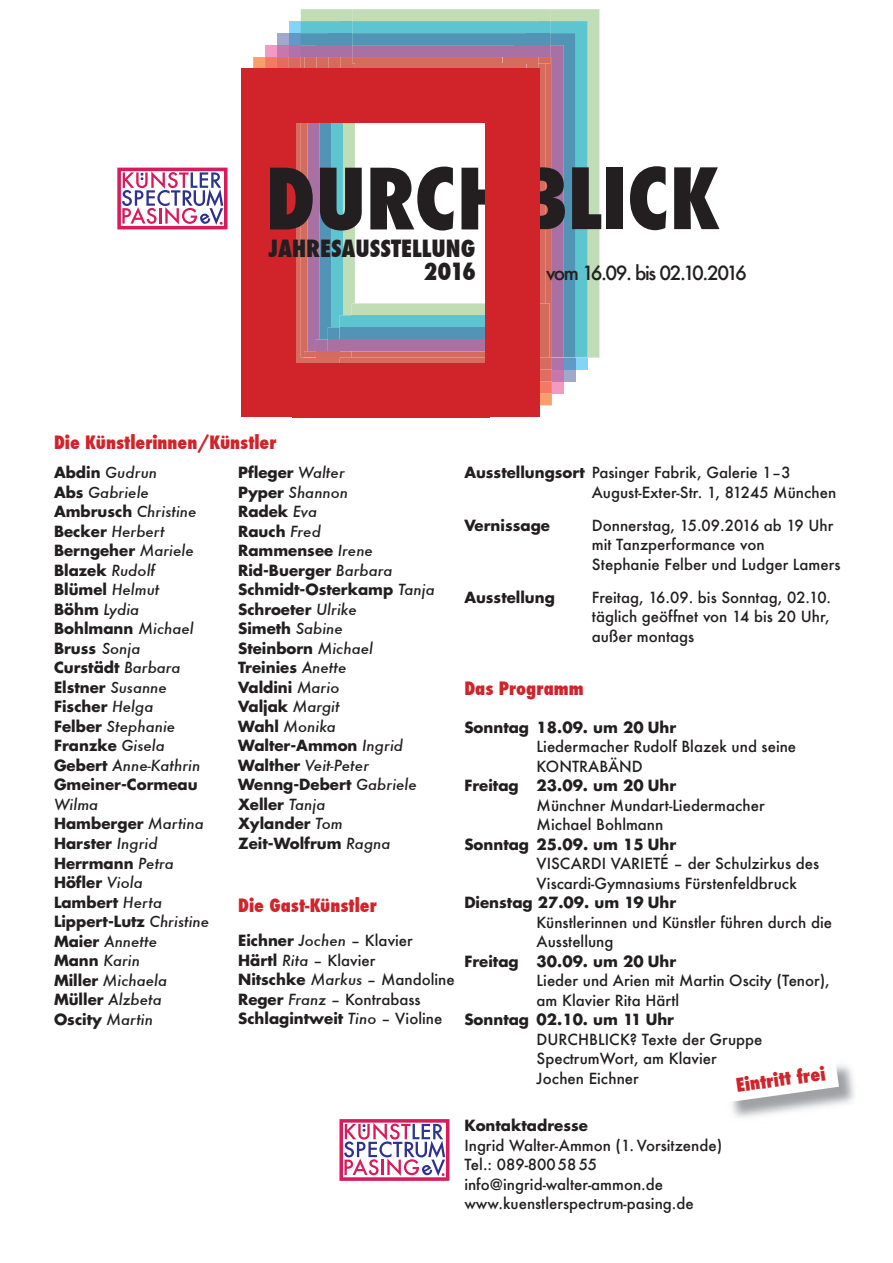
<style>
.page{position:relative;width:893px;height:1263px;background:#fff}
.page>*{position:absolute;margin:0;border:0;box-sizing:border-box;transform-origin:0 0}
.t1{font:800 condensed 81.9px "Futura";color:#231f20}
.t2{font:800 condensed 23.25px/23.2px "Futura";color:#231f20;text-align:right}
.t3{font:500 19.05px "Futura";letter-spacing:-.075em;color:#231f20}
.t4{font:800 condensed 18.45px "Futura";color:#d1232a}
.t5{font:800 condensed 18px "Futura";color:#d1232a}
.t6{font:700 15px/19.5px "Futura";color:#231f20}
.t7{font:500 15px/19.5px "Futura";color:#231f20}
.s1{font-weight:500;font-style:italic}
.s2{font-weight:700}
.s3{font-style:italic}
</style>
<div class="page">
<svg style="left:117px;top:168px;width:110px;height:61px"></svg>
<svg style="left:253px;top:9px;width:346px;height:396px"></svg>
<div style="left:241px;top:69px;width:54px;height:348px;background:#d1232a"></div>
<div style="left:485px;top:69px;width:55px;height:348px;background:#d1232a"></div>
<div style="left:292px;top:69px;width:198px;height:54px;background:#d1232a"></div>
<div style="left:292px;top:363px;width:198px;height:54px;background:#d1232a"></div>
<img style="left:731px;top:1065px;width:124px;height:53px">
<svg style="left:731px;top:1065px;width:108px;height:37px"></svg>
<svg style="left:339px;top:1119px;width:110px;height:62px"></svg>
<h1 class="t1" style="left:266px;top:143px;width:456px">DURCHBLICK</h1>
<h2 class="t2" style="left:269px;top:237px;width:209px">JAHRESAUSSTELLUNG<br>2016</h2>
<p class="t3" style="left:546px;top:260px;width:202px">vom 16.09. bis 02.10.2016</p>
<p class="t5" style="left:54px;top:430px;width:224px">Die Künstlerinnen/Künstler</p>
<p class="t6" style="left:54px;top:463px;width:148px">Abdin <span class="s1">Gudrun<br></span>Abs <span class="s1">Gabriele<br></span>Ambrusch <span class="s1">Christine<br></span>Becker <span class="s1">Herbert<br></span>Berngeher <span class="s1">Mariele<br></span>Blazek <span class="s1">Rudolf<br></span>Blümel <span class="s1">Helmut<br></span>Böhm <span class="s1">Lydia<br></span>Bohlmann <span class="s1">Michael<br></span>Bruss <span class="s1">Sonja<br></span>Curstädt <span class="s1">Barbara<br></span>Elstner <span class="s1">Susanne<br></span>Fischer <span class="s1">Helga<br></span>Felber <span class="s1">Stephanie<br></span>Franzke <span class="s1">Gisela<br></span>Gebert <span class="s1">Anne-Kathrin<br></span>Gmeiner-Cormeau</p>
<p class="t6" style="left:54px;top:794px;width:157px"><span class="s1">Wilma<br></span>Hamberger <span class="s1">Martina<br></span>Harster <span class="s1">Ingrid<br></span>Herrmann <span class="s1">Petra<br></span>Höfler <span class="s1">Viola<br></span>Lambert <span class="s1">Herta<br></span>Lippert-Lutz <span class="s1">Christine<br></span>Maier <span class="s1">Annette<br></span>Mann <span class="s1">Karin<br></span>Miller <span class="s1">Michaela<br></span>Müller <span class="s1">Alzbeta<br></span>Oscity <span class="s1">Martin</span></p>
<p class="t6" style="left:238px;top:462px;width:198px">Pfleger <span class="s1">Walter<br></span>Pyper <span class="s1">Shannon<br></span>Radek <span class="s1">Eva<br></span>Rauch <span class="s1">Fred<br></span>Rammensee <span class="s1">Irene<br></span>Rid-Buerger <span class="s1">Barbara<br></span>Schmidt-Osterkamp <span class="s1">Tanja<br></span>Schroeter <span class="s1">Ulrike<br></span>Simeth <span class="s1">Sabine<br></span>Steinborn <span class="s1">Michael<br></span>Treinies <span class="s1">Anette<br></span>Valdini <span class="s1">Mario<br></span>Valjak <span class="s1">Margit<br></span>Wahl <span class="s1">Monika<br></span>Walter-Ammon <span class="s1">Ingrid<br></span>Walther <span class="s1">Veit-Peter<br></span>Wenng-Debert <span class="s1">Gabriele<br></span>Xeller <span class="s1">Tanja<br></span>Xylander <span class="s1">Tom<br></span>Zeit-Wolfrum <span class="s1">Ragna</span></p>
<p class="t5" style="left:238px;top:893px;width:140px">Die Gast-Künstler</p>
<p class="t7" style="left:238px;top:931px;width:218px"><span class="s2">Eichner</span> <span class="s3">Jochen</span> – Klavier<br><span class="s2">Härtl</span> <span class="s3">Rita</span> – Klavier<br><span class="s2">Nitschke</span> <span class="s3">Markus</span> – Mandoline<br><span class="s2">Reger</span> <span class="s3">Franz</span> – Kontrabass<br><span class="s2">Schlagintweit</span> <span class="s3">Tino</span> – Violine</p>
<p class="t7" style="left:592px;top:463px;width:246px;text-indent:-127px"><span class="s2">Ausstellungsort</span> Pasinger Fabrik, Galerie 1–3<br>August-Exter-Str. 1, 81245 München</p>
<p class="t6" style="left:464px;top:515px;width:87px">Vernissage</p>
<p class="t7" style="left:592px;top:515px;width:250px">Donnerstag, 15.09.2016 ab 19 Uhr mit Tanzperformance von<br>Stephanie Felber und Ludger Lamers</p>
<p class="t6" style="left:464px;top:587px;width:92px">Ausstellung</p>
<p class="t7" style="left:592px;top:587px;width:241px;text-align:justify">Freitag, 16.09. bis Sonntag, 02.10. täglich geöffnet von 14 bis 20 Uhr, außer montags</p>
<p class="t5" style="left:464px;top:676px;width:121px">Das Programm</p>
<p class="t6" style="left:464px;top:717px;width:213px">Sonntag 18.09. um 20 Uhr</p>
<p class="t7" style="left:537px;top:736px;width:261px">Liedermacher Rudolf Blazek und seine<br>KONTRABÄND</p>
<p class="t6" style="left:464px;top:775px;width:213px">Freitag 23.09. um 20 Uhr</p>
<p class="t7" style="left:537px;top:795px;width:230px">Münchner Mundart-Liedermacher<br>Michael Bohlmann</p>
<p class="t6" style="left:464px;top:834px;width:213px">Sonntag 25.09. um 15 Uhr</p>
<p class="t7" style="left:537px;top:853px;width:284px">VISCARDI VARIETÉ – der Schulzirkus des<br>Viscardi-Gymnasiums Fürstenfeldbruck</p>
<p class="t6" style="left:464px;top:892px;width:213px">Dienstag 27.09. um 19 Uhr</p>
<p class="t7" style="left:537px;top:912px;width:297px">Künstlerinnen und Künstler führen durch die<br>Ausstellung</p>
<p class="t6" style="left:464px;top:951px;width:213px">Freitag 30.09. um 20 Uhr</p>
<p class="t7" style="left:537px;top:970px;width:295px">Lieder und Arien mit Martin Oscity (Tenor), am Klavier Rita Härtl</p>
<p class="t6" style="left:464px;top:1009px;width:211px">Sonntag 02.10. um 11 Uhr</p>
<p class="t7" style="left:537px;top:1029px;width:227px">DURCHBLICK? Texte der Gruppe<br>SpectrumWort, am Klavier<br>Jochen Eichner</p>
<p class="t4" style="left:734px;top:1073px;width:92px;rotate:-8deg">Eintritt frei</p>
<p class="t6" style="left:464px;top:1115px;width:125px">Kontaktadresse</p>
<p class="t7" style="left:464px;top:1135px;width:259px">Ingrid Walter-Ammon (1. Vorsitzende)<br>Tel.: 089-8005855 info@ingrid-walter-ammon.de www.kuenstlerspectrum-pasing.de</p>
</div>
